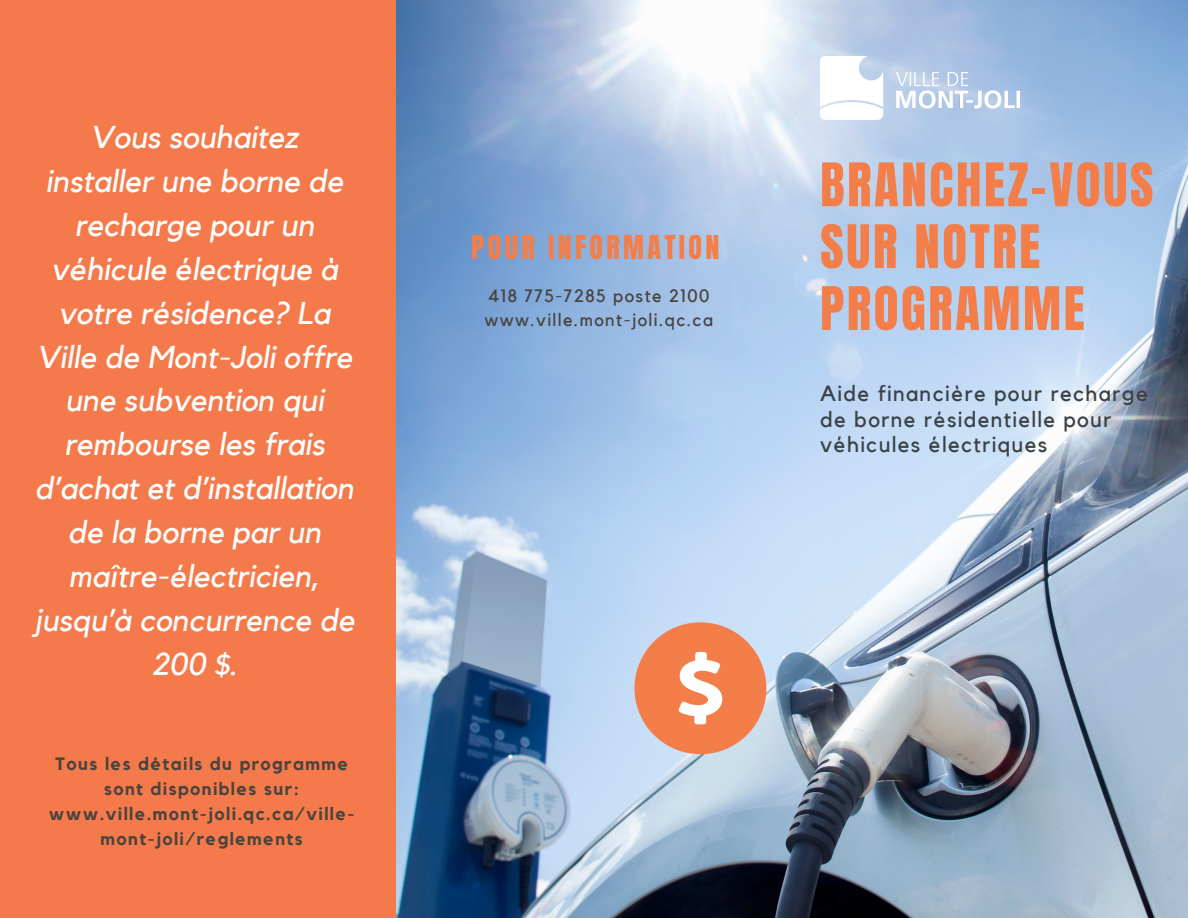
<style>
.page{position:relative;width:1188px;height:918px;background:#fff}
.page>*{position:absolute;margin:0;border:0;box-sizing:border-box;transform-origin:0 0}
.t1{font:51px/61.8px "Anton";letter-spacing:.05em;color:#f47e49}
.t2{font:italic 31.5px/43.8px "Kollektif";color:#fcfcfc;text-align:center}
.t3{font:28.05px "Anton";letter-spacing:.12em;color:#f47e49}
.t4{font:21.9px/25.8px "Kollektif";letter-spacing:.06em;color:#3a4246}
.t5{font:700 17.85px/24.8px "Kollektif";letter-spacing:.08em;color:#4a433e;text-align:center}
.t6{font:17.85px "Kollektif";letter-spacing:.08em;color:#4a433e}
</style>
<div class="page">
<div style="left:0;top:0;width:395px;height:918px;background:#f47e49"></div>
<img style="left:396px;top:0;width:792px;height:918px">
<svg style="left:635px;top:622px;width:131px;height:132px;background:#eb9e7e"></svg>
<img style="left:820px;top:57px;width:199px;height:63px">
<p class="t2" style="left:34px;top:117px;width:322px">Vous souhaitez installer une borne de recharge pour un véhicule électrique à votre résidence? La<br>Ville de Mont-Joli offre une subvention qui rembourse les frais d’achat et d’installation de la borne par un maître-électricien, jusqu’à concurrence de<br>200 $.</p>
<p class="t5" style="left:55px;top:753px;width:295px">Tous les détails du programme sont disponibles sur:</p>
<p class="t5" style="left:49px;top:802px;width:307px">www.ville.mont-joli.qc.ca/ville&shy;mont-joli/reglements</p>
<p class="t3" style="left:471px;top:227px;width:250px">POUR INFORMATION</p>
<p class="t6" style="left:488px;top:287px;width:223px">418 775-7285 poste 2100</p>
<p class="t6" style="left:484px;top:312px;width:230px">www.ville.mont-joli.qc.ca</p>
<p class="t1" style="left:820px;top:155px;width:335px">BRANCHEZ-VOUS<br>SUR NOTRE<br>PROGRAMME</p>
<p class="t4" style="left:820px;top:381px;width:329px">Aide financière pour recharge de borne résidentielle pour véhicules électriques</p>
</div>
